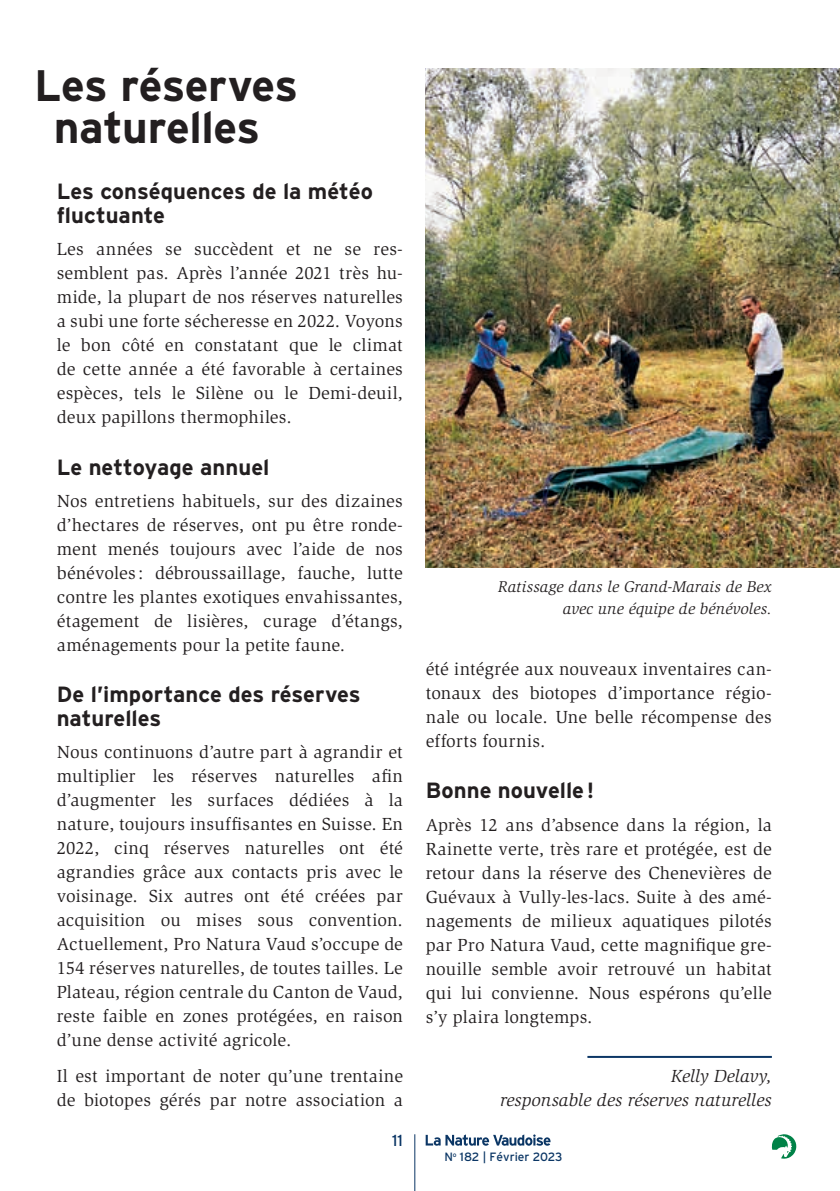
<style>
.page{position:relative;width:840px;height:1191px;background:#fff}
.page>*{position:absolute;margin:0;border:0;box-sizing:border-box;transform-origin:0 0}
.t1{font:700 44px/42px "Interstate";letter-spacing:-.01em;color:#231f20;text-align:center}
.t2{font:700 22px/24px "Interstate";color:#231f20}
.t3{font:18px/24px "Slimbach Std";letter-spacing:.01em;color:#231f20;text-align:justify}
.t4{font:italic 18px/24px "Slimbach Std";color:#231f20;text-align:right}
.t5{font:italic 16px/22px "Slimbach Std";letter-spacing:.01em;color:#231f20;text-align:right}
.t6{font:16px "Interstate";color:#0b3665}
.t7{font:12px "Interstate";color:#0b3665}
</style>
<div class="page">
<hr style="left:414px;top:1134px;width:1px;height:57px;background:#0b3665">
<svg style="left:771px;top:1134px;width:25px;height:25px"></svg>
<svg style="left:425px;top:1134px;width:125px;height:11px"></svg>
<hr style="left:0;top:1151px;width:1px;height:40px;background:#008247">
<hr style="left:0;top:0;width:1px;height:45px;background:#008247">
<hr style="left:587px;top:1056px;width:184px;height:2px;background:#0b3665">
<img style="left:425px;top:68px;width:414px;height:499px">
<h1 class="t1" style="left:34px;top:64px;width:265px">Les réserves naturelles</h1>
<p class="t2" style="left:57px;top:179px;width:317px">Les conséquences de la météo fluctuante</p>
<p class="t3" style="left:57px;top:237px;width:347px">Les années se succèdent et ne se res&shy;semblent pas. Après l’année 2021 très hu&shy;mide, la plupart de nos réserves naturelles a subi une forte sécheresse en 2022. Voyons le bon côté en constatant que le climat de cette année a été favorable à certaines espèces, tels le Silène ou le Demi-deuil, deux papillons thermophiles.</p>
<p class="t2" style="left:57px;top:455px;width:214px">Le nettoyage annuel</p>
<p class="t3" style="left:57px;top:489px;width:347px">Nos entretiens habituels, sur des dizaines d’hectares de réserves, ont pu être ronde&shy;ment menés toujours avec l’aide de nos bénévoles : débroussaillage, fauche, lutte contre les plantes exotiques envahissantes, étagement de lisières, curage d’étangs, aménagements pour la petite faune.</p>
<p class="t2" style="left:57px;top:682px;width:305px">De l’importance des réserves naturelles</p>
<p class="t3" style="left:57px;top:740px;width:347px">Nous continuons d’autre part à agrandir et multiplier les réserves naturelles afin d’augmenter les surfaces dédiées à la nature, toujours insuffisantes en Suisse. En 2022, cinq réserves naturelles ont été agrandies grâce aux contacts pris avec le voisinage. Six autres ont été créées par acquisition ou mises sous convention.<br>Actuellement, Pro Natura Vaud s’occupe de 154 réserves naturelles, de toutes tailles. Le Plateau, région centrale du Canton de Vaud, reste faible en zones protégées, en raison d’une dense activité agricole.</p>
<p class="t3" style="left:57px;top:1063px;width:347px">Il est important de noter qu’une trentaine de biotopes gérés par notre association a</p>
<p class="t6" style="left:392px;top:1130px;width:12px">11</p>
<p class="t5" style="left:498px;top:576px;width:275px">Ratissage dans le Grand-Marais de Bex avec une équipe de bénévoles.</p>
<p class="t3" style="left:425px;top:657px;width:347px">été intégrée aux nouveaux inventaires can&shy;tonaux des biotopes d’importance régio&shy;nale ou locale. Une belle récompense des efforts fournis.</p>
<p class="t2" style="left:425px;top:778px;width:170px">Bonne nouvelle!</p>
<p class="t3" style="left:425px;top:812px;width:347px">Après 12 ans d’absence dans la région, la Rainette verte, très rare et protégée, est de retour dans la réserve des Chenevières de Guévaux à Vully-les-lacs. Suite à des amé&shy;nagements de milieux aquatiques pilotés par Pro Natura Vaud, cette magnifique gre&shy;nouille semble avoir retrouvé un habitat qui lui convienne. Nous espérons qu’elle s’y plaira longtemps.</p>
<p class="t4" style="left:500px;top:1064px;width:273px">Kelly Delavy,<br>responsable des réserves naturelles</p>
<p class="t7" style="left:444px;top:1150px;width:120px">N<sup>o</sup> 182 | Février 2023</p>
</div>
